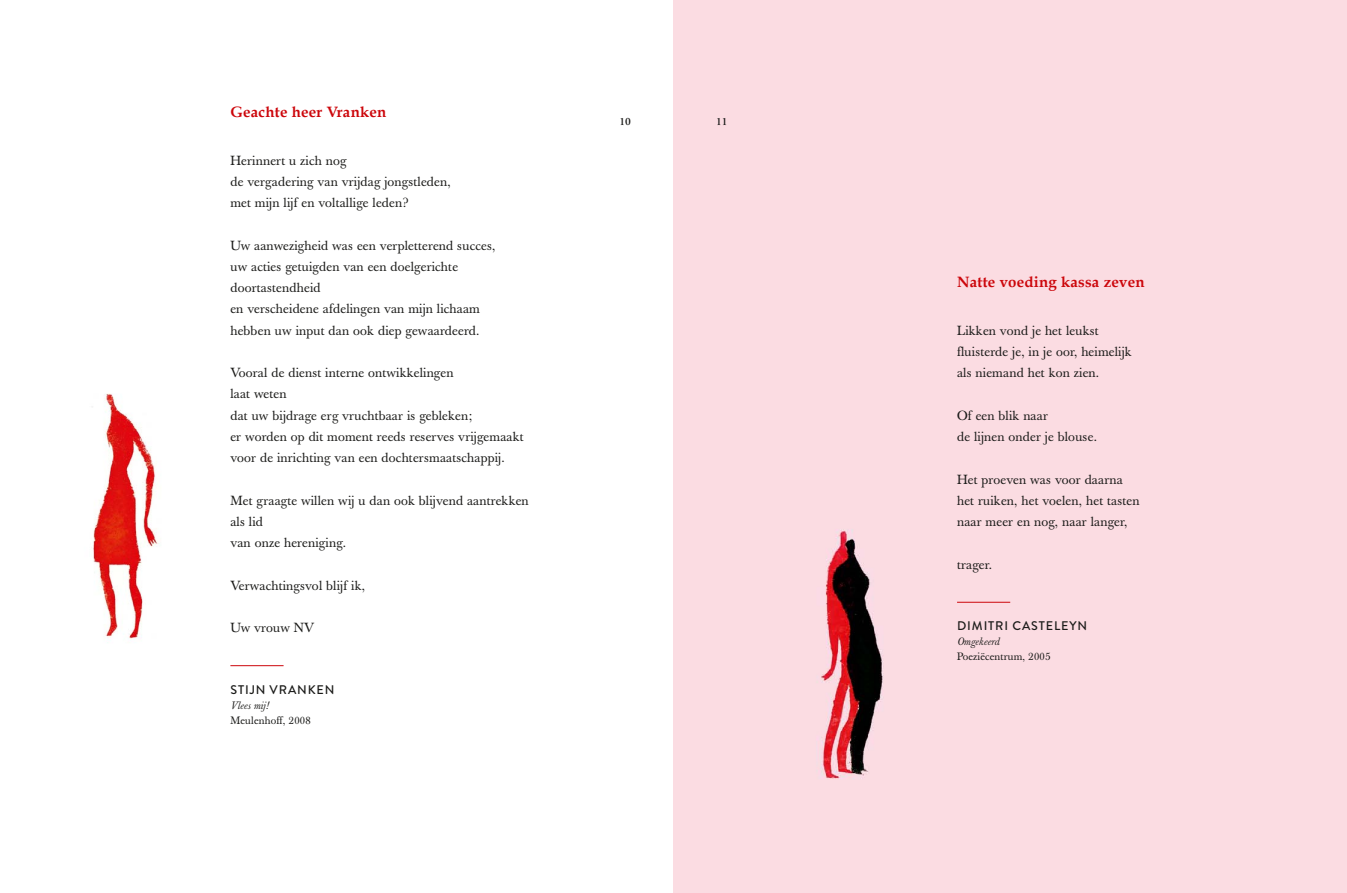
<style>
.page{position:relative;width:1347px;height:893px;background:#fff}
.page>*{position:absolute;margin:0;border:0;box-sizing:border-box;transform-origin:0 0}
.t1{font:700 15px "Book Antiqua";letter-spacing:.015em;color:#cc060b}
.t2{font:13.12px/21.2px "Baskerville";letter-spacing:.015em;color:#1a1a18}
.t3{font:500 12.5px "Brandon Grotesque";color:#1a1a18}
.t4{font:700 11.25px "Janson";color:#1a1a18}
.t5{font:10.62px "Baskerville";letter-spacing:.015em;color:#1a1a18}
.t6{font:italic 10.62px "Baskerville";color:#1a1a18}
</style>
<div class="page">
<div style="left:673px;top:0;width:673px;height:893px;background:#fbdce2"></div>
<hr style="left:957px;top:602px;width:53px;height:1px;background:#cc060b">
<img style="left:93px;top:393px;width:66px;height:250px">
<hr style="left:230px;top:665px;width:53px;height:1px;background:#cc060b">
<p class="t1" style="left:230px;top:103px;width:157px">Geachte heer Vranken</p>
<p class="t2" style="left:230px;top:150px;width:222px">Herinnert u zich nog<br>de vergadering van vrijdag jongstleden, met mijn lijf en voltallige leden?</p>
<p class="t2" style="left:230px;top:235px;width:266px">Uw aanwezigheid was een verpletterend succes, uw acties getuigden van een doelgerichte doortastendheid<br>en verscheidene afdelingen van mijn lichaam hebben uw input dan ook diep gewaardeerd.</p>
<p class="t2" style="left:230px;top:362px;width:295px">Vooral de dienst interne ontwikkelingen<br>laat weten<br>dat uw bijdrage erg vruchtbaar is gebleken;<br>er worden op dit moment reeds reserves vrijgemaakt voor de inrichting van een dochtersmaatschappij.</p>
<p class="t2" style="left:230px;top:490px;width:300px">Met graagte willen wij u dan ook blijvend aantrekken als lid<br>van onze hereniging.</p>
<p class="t2" style="left:230px;top:575px;width:136px">Verwachtingsvol blijf ik,</p>
<p class="t2" style="left:230px;top:617px;width:85px">Uw vrouw NV</p>
<p class="t3" style="left:230px;top:681px;width:105px">STIJN VRANKEN</p>
<p class="t6" style="left:230px;top:699px;width:40px">Vlees mij!</p>
<p class="t5" style="left:230px;top:714px;width:82px">Meulenhoff, 2008</p>
<p class="t4" style="left:619px;top:115px;width:13px">10</p>
<p class="t4" style="left:716px;top:115px;width:13px">11</p>
<p class="t1" style="left:957px;top:273px;width:189px">Natte voeding kassa zeven</p>
<p class="t2" style="left:957px;top:320px;width:176px">Likken vond je het leukst fluisterde je, in je oor, heimelijk als niemand het kon zien.</p>
<p class="t2" style="left:957px;top:405px;width:141px">Of een blik naar<br>de lijnen onder je blouse.</p>
<p class="t2" style="left:957px;top:469px;width:184px">Het proeven was voor daarna het ruiken, het voelen, het tasten naar meer en nog, naar langer,</p>
<p class="t2" style="left:957px;top:554px;width:37px">trager.</p>
<p class="t3" style="left:957px;top:617px;width:131px">DIMITRI CASTELEYN</p>
<p class="t6" style="left:957px;top:635px;width:45px">Omgekeerd</p>
<p class="t5" style="left:957px;top:650px;width:95px">Poeziëcentrum, 2005</p>
</div>
